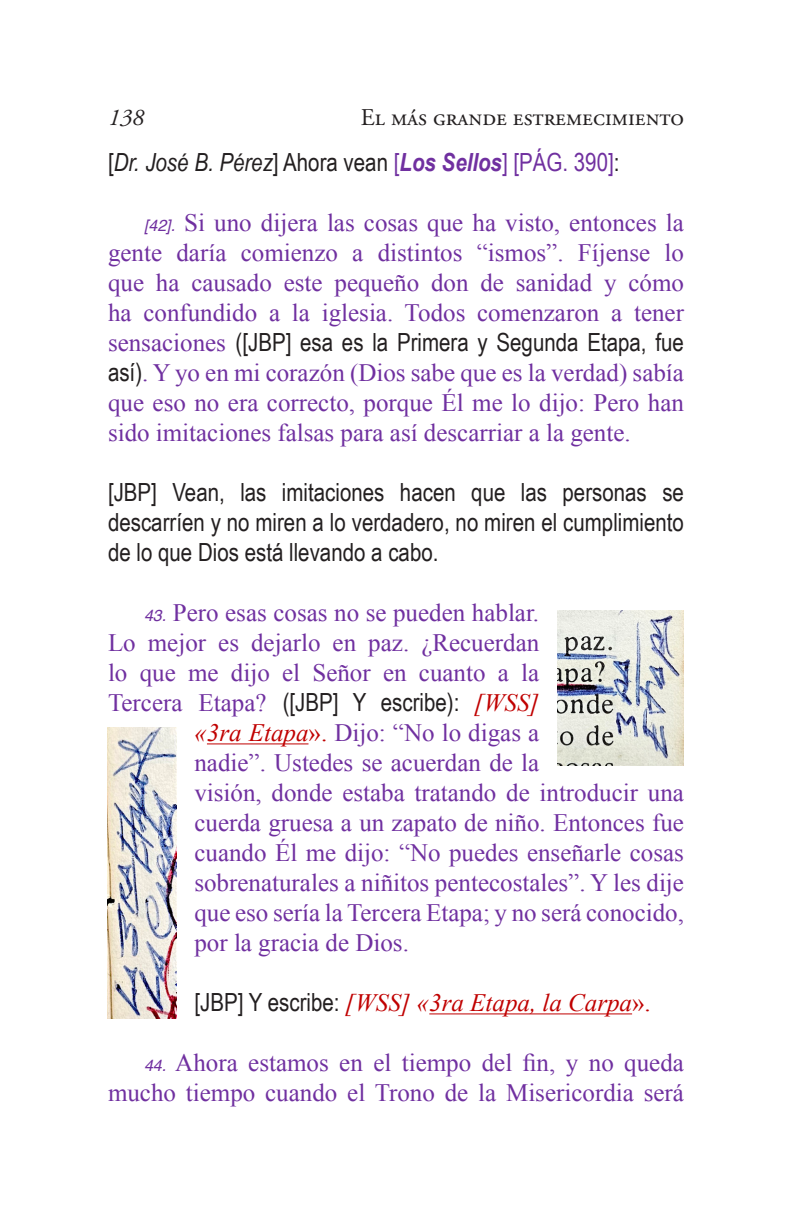
<style>
.page{position:relative;width:792px;height:1224px;background:#fff}
.page>*{position:absolute;margin:0;border:0;box-sizing:border-box;transform-origin:0 0}
.t1{font:25px/30px "Times New Roman";color:#7030a0;text-align:justify}
.t2{font:25px/30px "Arial Narrow";color:#231f20;text-align:justify}
.t3{font:italic 25px "Arial Narrow";color:#231f20}
.t4{font:italic 25px "Times New Roman";color:#c00000}
.t5{font:24px "Adobe Garamond Pro";color:#231f20}
.t6{font:italic 24px "Adobe Garamond Pro";color:#231f20}
.s1{font-style:normal}
.s2{font-style:normal;color:#7030a0}
.s3{font-weight:700;color:#7030a0}
.s4{font-family:"Helvetica";font-style:italic;font-size:16px}
.s5{font-family:"Arial Narrow";color:#231f20}
.s6{font-family:"Times New Roman";color:#7030a0}
.s7{font-family:"Times New Roman";font-style:italic;color:#c00000}
.s8{font-style:italic;color:#c00000}
.s9{color:#c00000}
.s10{font-family:"Arial Narrow";font-style:normal;color:#231f20}
</style>
<div class="page">
<hr style="left:207px;top:744px;width:102px;height:1px;background:#c00000">
<hr style="left:429px;top:1014px;width:203px;height:1px;background:#c00000">
<img style="left:557px;top:610px;width:127px;height:155px">
<img style="left:108px;top:727px;width:68px;height:291px">
<p class="t6" style="left:108px;top:103px;width:37px">138</p>
<p class="t5" style="left:361px;top:103px;width:325px">El más grande estremecimiento</p>
<p class="t3" style="left:108px;top:145px;width:513px"><span class="s1">[</span>Dr. José B. Pérez<span class="s1">] Ahora vean</span> <span class="s2">[</span><span class="s3">Los Sellos</span><span class="s2">] [PÁG. 390]</span><span class="s1">:</span></p>
<p class="t1" style="left:108px;top:207px;width:578px;text-indent:36px"><span class="s4">[42].</span> Si uno dijera las cosas que ha visto, entonces la gente daría comienzo a distintos “ismos”. Fíjense lo que ha causado este pequeño don de sanidad y cómo ha confundido a la iglesia. Todos comenzaron a tener sensaciones <span class="s5">([JBP] esa es la Primera y Segunda Etapa, fue así)</span>. Y yo en mi corazón (Dios sabe que es la verdad) sabía que eso no era correcto, porque Él me lo dijo: Pero han sido imitaciones falsas para así descarriar a la gente.</p>
<p class="t2" style="left:108px;top:476px;width:578px">[JBP] Vean, las imitaciones hacen que las personas se descarríen y no miren a lo verdadero, no miren el cumplimiento de lo que Dios está llevando a cabo.</p>
<p class="t1" style="left:144px;top:597px;width:397px"><span class="s4">43.</span> Pero esas cosas no se pueden hablar.</p>
<p class="t1" style="left:108px;top:627px;width:433px">Lo mejor es dejarlo en paz. ¿Recuerdan</p>
<p class="t1" style="left:108px;top:657px;width:433px">lo que me dijo el Señor en cuanto a la</p>
<p class="t2" style="left:108px;top:686px;width:433px"><span class="s6">Tercera Etapa?</span> ([JBP] Y escribe): <span class="s7">[WSS]</span></p>
<p class="t1" style="left:194px;top:717px;width:346px"><span class="s8">«3ra Etapa</span><span class="s9">».</span> Dijo: “No lo digas a</p>
<p class="t1" style="left:194px;top:747px;width:346px">nadie”. Ustedes se acuerdan de la</p>
<p class="t1" style="left:194px;top:777px;width:491px">visión, donde estaba tratando de introducir una</p>
<p class="t1" style="left:194px;top:807px;width:491px">cuerda gruesa a un zapato de niño. Entonces fue</p>
<p class="t1" style="left:194px;top:837px;width:491px">cuando Él me dijo: “No puedes enseñarle cosas</p>
<p class="t1" style="left:194px;top:867px;width:491px">sobrenaturales a niñitos pentecostales”. Y les dije</p>
<p class="t1" style="left:194px;top:897px;width:491px">que eso sería la Tercera Etapa; y no será conocido,</p>
<p class="t1" style="left:194px;top:927px;width:216px">por la gracia de Dios.</p>
<p class="t4" style="left:194px;top:986px;width:458px"><span class="s10">[JBP] Y escribe:</span> [WSS] «3ra Etapa, la Carpa<span class="s1">».</span></p>
<p class="t1" style="left:108px;top:1047px;width:578px;text-align:right"><span class="s4">44.</span> Ahora estamos en el tiempo del fin, y no queda mucho tiempo cuando el Trono de la Misericordia será</p>
</div>
